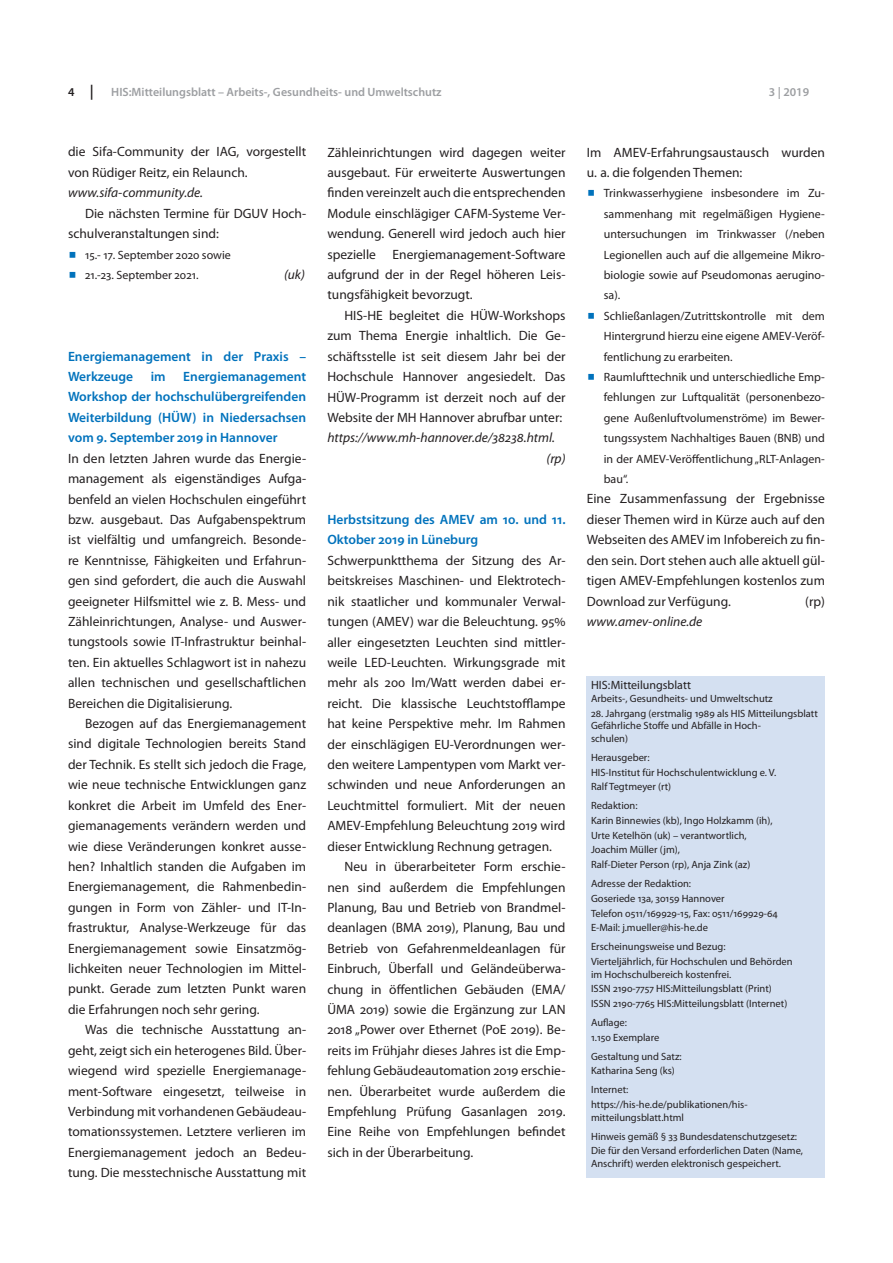
<style>
.page{position:relative;width:893px;height:1263px;background:#fff}
.page>*{position:absolute;margin:0;border:0;box-sizing:border-box;transform-origin:0 0}
.t1{font:13.5px/20.4px "Myriad Pro";color:#231f20;text-align:justify}
.t2{font:600 13.5px/20.4px "Myriad Pro";color:#0072bc}
.t3{font:italic 13.5px/20.4px "Myriad Pro";color:#231f20}
.t4{font:12px/20.4px "Myriad Pro";color:#231f20}
.t5{font:600 12px "Myriad Pro";color:#9d9fa2}
.t6{font:600 12px "Myriad Pro";color:#231f20}
.t7{font:10.5px/14.7px "Myriad Pro";color:#231f20}
.s1{font-size:15px}
</style>
<div class="page">
<div style="left:587px;top:676px;width:238px;height:502px;background:#d4e0f1"></div>
<p class="t6" style="left:68px;top:85px;width:27px">4 <span class="s1">|</span></p>
<p class="t5" style="left:111px;top:85px;width:332px">HIS:Mitteilungsblatt – Arbeits-, Gesundheits- und Umweltschutz</p>
<p class="t5" style="left:769px;top:85px;width:42px">3 | 2019</p>
<p class="t1" style="left:68px;top:142px;width:240px">die Sifa-Community der IAG, vorgestellt von Rüdiger Reitz, ein Relaunch.</p>
<p class="t3" style="left:68px;top:182px;width:137px">www.sifa-community.de.</p>
<p class="t1" style="left:68px;top:203px;width:240px;text-indent:17px">Die nächsten Termine für DGUV Hoch&shy;schulveranstaltungen sind:</p>
<p class="t4" style="left:85px;top:244px;width:147px">15.- 17. September 2020 sowie<br>21.-23. September 2021.</p>
<p class="t3" style="left:284px;top:264px;width:22px">(uk)</p>
<p class="t2" style="left:68px;top:345px;width:240px">Energiemanagement in der Praxis –<br>Werkzeuge</p>
<p class="t2" style="left:68px;top:366px;width:240px;text-align:justify;text-indent:115px">Energiemanagement Workshop der hochschulübergreifenden Weiterbildung (HÜW) in Niedersachsen vom 9. September 2019 in Hannover</p>
<p class="t1" style="left:68px;top:448px;width:240px">In den letzten Jahren wurde das Energie&shy;management als eigenständiges Aufga&shy;benfeld an vielen Hochschulen eingeführt bzw. ausgebaut. Das Aufgabenspektrum ist vielfältig und umfangreich. Besonde&shy;re Kenntnisse, Fähigkeiten und Erfahrun&shy;gen sind gefordert, die auch die Auswahl geeigneter Hilfsmittel wie z. B. Mess- und Zähleinrichtungen, Analyse- und Auswer&shy;tungstools sowie IT-Infrastruktur beinhal&shy;ten. Ein aktuelles Schlagwort ist in nahezu allen technischen und gesellschaftlichen Bereichen die Digitalisierung.</p>
<p class="t1" style="left:68px;top:713px;width:240px;text-indent:17px">Bezogen auf das Energiemanagement sind digitale Technologien bereits Stand der Technik. Es stellt sich jedoch die Frage, wie neue technische Entwicklungen ganz konkret die Arbeit im Umfeld des Ener&shy;giemanagements verändern werden und wie diese Veränderungen konkret ausse&shy;hen? Inhaltlich standen die Aufgaben im Energiemanagement, die Rahmenbedin&shy;gungen in Form von Zähler- und IT-In&shy;frastruktur, Analyse-Werkzeuge für das Energiemanagement sowie Einsatzmög&shy;lichkeiten neuer Technologien im Mittel&shy;punkt. Gerade zum letzten Punkt waren die Erfahrungen noch sehr gering.</p>
<p class="t1" style="left:68px;top:1019px;width:240px;text-indent:17px">Was die technische Ausstattung an&shy;geht, zeigt sich ein heterogenes Bild. Über&shy;wiegend wird spezielle Energiemanage&shy;ment-Software eingesetzt, teilweise in Verbindung mit vorhandenen Gebäudeau&shy;tomationssystemen. Letztere verlieren im Energiemanagement jedoch an Bedeu&shy;tung. Die messtechnische Ausstattung mit</p>
<p class="t2" style="left:151px;top:366px;width:16px">im</p>
<p class="t1" style="left:327px;top:142px;width:240px">Zähleinrichtungen wird dagegen weiter ausgebaut. Für erweiterte Auswertungen finden vereinzelt auch die entsprechenden Module einschlägiger CAFM-Systeme Ver&shy;wendung. Generell wird jedoch auch hier spezielle Energiemanagement-Software aufgrund der in der Regel höheren Leis&shy;tungsfähigkeit bevorzugt.</p>
<p class="t1" style="left:327px;top:305px;width:240px;text-indent:17px">HIS-HE begleitet die HÜW-Workshops zum Thema Energie inhaltlich. Die Ge&shy;schäftsstelle ist seit diesem Jahr bei der Hochschule Hannover angesiedelt. Das HÜW-Programm ist derzeit noch auf der Website der MH Hannover abrufbar unter:</p>
<p class="t3" style="left:546px;top:427px;width:21px;text-indent:-219px">https://www.mh-hannover.de/38238.html. (rp)</p>
<p class="t2" style="left:327px;top:509px;width:240px">Herbstsitzung des AMEV am 10. und 11.<br>Oktober 2019 in Lüneburg</p>
<p class="t1" style="left:327px;top:550px;width:240px">Schwerpunktthema der Sitzung des Ar&shy;beitskreises Maschinen- und Elektrotech&shy;nik staatlicher und kommunaler Verwal&shy;tungen (AMEV) war die Beleuchtung. 95% aller eingesetzten Leuchten sind mittler&shy;weile LED-Leuchten. Wirkungsgrade mit mehr als 200 lm/Watt werden dabei er&shy;reicht. Die klassische Leuchtstofflampe hat keine Perspektive mehr. Im Rahmen der einschlägigen EU-Verordnungen wer&shy;den weitere Lampentypen vom Markt ver&shy;schwinden und neue Anforderungen an Leuchtmittel formuliert. Mit der neuen AMEV-Empfehlung Beleuchtung 2019 wird dieser Entwicklung Rechnung getragen.</p>
<p class="t1" style="left:327px;top:856px;width:240px;text-indent:17px">Neu in überarbeiteter Form erschie&shy;nen sind außerdem die Empfehlungen Planung, Bau und Betrieb von Brandmel&shy;deanlagen (BMA 2019), Planung, Bau und Betrieb von Gefahrenmeldeanlagen für Einbruch, Überfall und Geländeüberwa&shy;chung in öffentlichen Gebäuden (EMA/ ÜMA 2019) sowie die Ergänzung zur LAN 2018 „Power over Ethernet (PoE 2019). Be&shy;reits im Frühjahr dieses Jahres ist die Emp&shy;fehlung Gebäudeautomation 2019 erschie&shy;nen. Überarbeitet wurde außerdem die Empfehlung Prüfung Gasanlagen 2019.<br>Eine Reihe von Empfehlungen befindet sich in der Überarbeitung.</p>
<p class="t1" style="left:587px;top:142px;width:240px">Im AMEV-Erfahrungsaustausch wurden u. a. die folgenden Themen:</p>
<p class="t4" style="left:604px;top:183px;width:223px">Trinkwasserhygiene insbesondere im Zu&shy;sammenhang mit regelmäßigen Hygiene&shy;untersuchungen im Trinkwasser (/neben Legionellen auch auf die allgemeine Mikro&shy;biologie sowie auf Pseudomonas aerugino&shy;sa).<br>Schließanlagen/Zutrittskontrolle mit dem Hintergrund hierzu eine eigene AMEV-Veröf&shy;fentlichung zu erarbeiten.<br>Raumlufttechnik und unterschiedliche Emp&shy;fehlungen zur Luftqualität (personenbezo&shy;gene Außenluftvolumenströme) im Bewer&shy;tungssystem Nachhaltiges Bauen (BNB) und in der AMEV-Veröffentlichung „RLT-Anlagen&shy;bau“.</p>
<p class="t1" style="left:587px;top:488px;width:240px">Eine Zusammenfassung der Ergebnisse dieser Themen wird in Kürze auch auf den Webseiten des AMEV im Infobereich zu fin&shy;den sein. Dort stehen auch alle aktuell gül&shy;tigen AMEV-Empfehlungen kostenlos zum Download zur Verfügung.</p>
<p class="t1" style="left:805px;top:591px;width:21px">(rp)</p>
<p class="t3" style="left:587px;top:611px;width:117px">www.amev-online.de</p>
<p class="t4" style="left:591px;top:675px;width:101px">HIS:Mitteilungsblatt</p>
<p class="t7" style="left:591px;top:691px;width:183px">Arbeits-, Gesundheits- und Umweltschutz</p>
<p class="t7" style="left:591px;top:707px;width:228px;line-height:12.6px">28. Jahrgang (erstmalig 1989 als HIS Mitteilungsblatt<br>Gefährliche Stoffe und Abfälle in Hoch-<br>schulen)</p>
<p class="t7" style="left:591px;top:750px;width:187px">Herausgeber:<br>HIS-Institut für Hochschulentwicklung e. V.<br>Ralf Tegtmeyer (rt)</p>
<p class="t7" style="left:591px;top:798px;width:183px">Redaktion:<br>Karin Binnewies (kb), Ingo Holzkamm (ih),<br>Urte Ketelhön (uk) – verantwortlich,<br>Joachim Müller (jm),<br>Ralf-Dieter Person (rp), Anja Zink (az)</p>
<p class="t7" style="left:591px;top:876px;width:188px">Adresse der Redaktion:<br>Goseriede 13a, 30159 Hannover<br>Telefon 0511/169929-15, Fax: 0511/169929-64<br>E-Mail: j.mueller@his-he.de</p>
<p class="t7" style="left:591px;top:939px;width:203px">Erscheinungsweise und Bezug:<br>Vierteljährlich, für Hochschulen und Behörden</p>
<p class="t7" style="left:591px;top:966px;width:198px">im Hochschulbereich kostenfrei.<br>ISSN 2190-7757 HIS:Mitteilungsblatt (Print)<br>ISSN 2190-7765 HIS:Mitteilungsblatt (Internet)</p>
<p class="t7" style="left:591px;top:1015px;width:70px">Auflage:<br>1.150 Exemplare</p>
<p class="t7" style="left:591px;top:1049px;width:92px">Gestaltung und Satz:<br>Katharina Seng (ks)</p>
<p class="t7" style="left:591px;top:1082px;width:158px">Internet: https://his-he.de/publikationen/his-</p>
<p class="t7" style="left:591px;top:1107px;width:207px;line-height:18.9px">mitteilungsblatt.html<br>Hinweis gemäß § 33 Bundesdatenschutzgesetz:</p>
<p class="t7" style="left:591px;top:1144px;width:213px;line-height:12.6px">Die für den Versand erforderlichen Daten (Name,<br>Anschrift) werden elektronisch gespeichert.</p>
</div>
